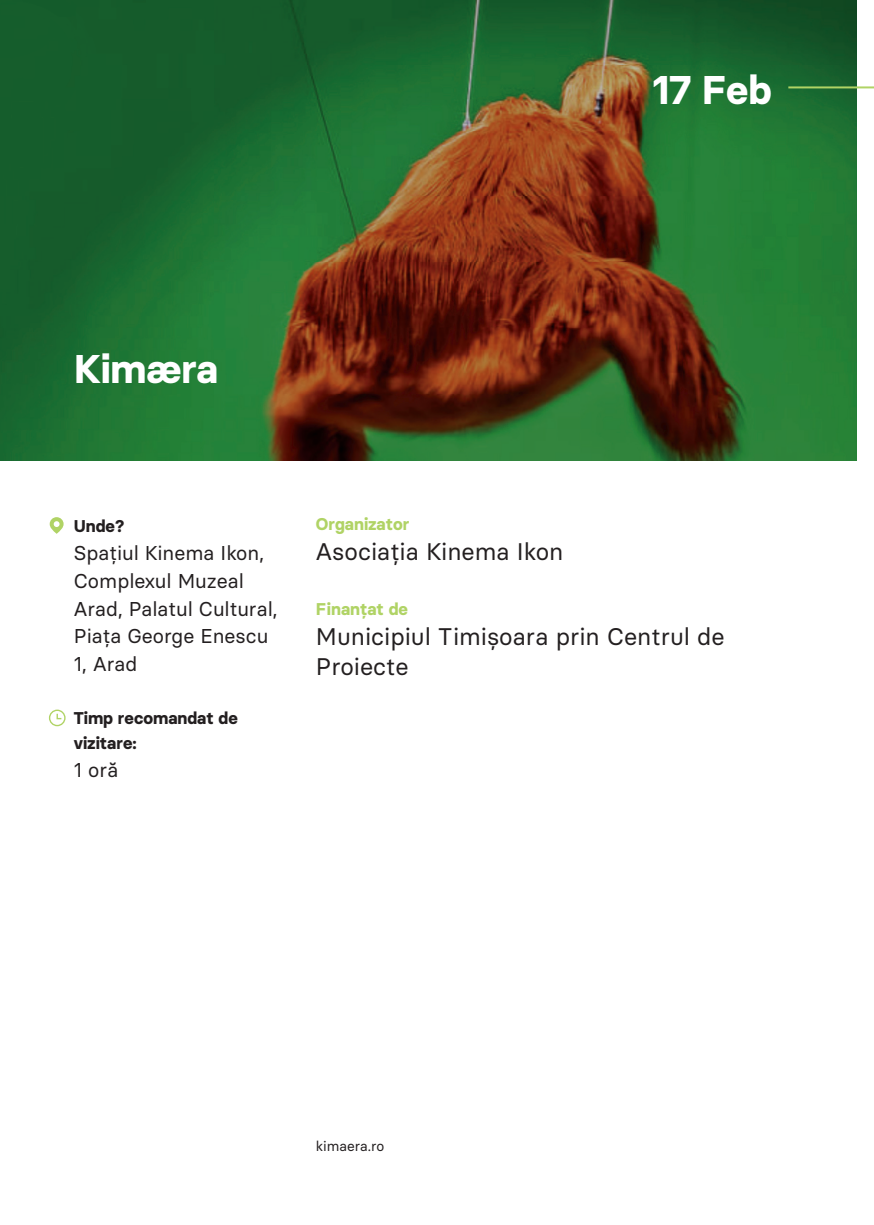
<style>
.page{position:relative;width:874px;height:1225px;background:#fff}
.page>*{position:absolute;margin:0;border:0;box-sizing:border-box;transform-origin:0 0}
.t1{font:700 40px "Basier Square";color:#fff}
.t2{font:24px/30px "Basier Circle";color:#231f20}
.t3{font:20px/27.8px "Basier Square";color:#231f20}
.t4{font:20px "Basier Circle";color:#231f20}
.t5{font:700 17px/25px "Basier Circle";color:#231f20}
.t6{font:700 17px "Basier Circle";color:#b0d365}
.t7{font:14px "Basier Circle";color:#231f20}
</style>
<div class="page">
<img style="left:0;top:0;width:856px;height:460px">
<svg style="left:50px;top:517px;width:14px;height:17px"></svg>
<svg style="left:49px;top:709px;width:17px;height:17px"></svg>
<hr style="left:788px;top:86px;width:85px;height:2px;background:#b0d365">
<h1 class="t1" style="left:652px;top:65px;width:121px">17 Feb</h1>
<h1 class="t1" style="left:74px;top:344px;width:146px">Kimæra</h1>
<p class="t5" style="left:74px;top:513px;width:52px">Unde?</p>
<p class="t3" style="left:74px;top:539px;width:205px">Spațiul Kinema Ikon,<br>Complexul Muzeal<br>Arad, Palatul Cultural,<br>Piața George Enescu<br>1, Arad</p>
<p class="t5" style="left:74px;top:705px;width:165px">Timp recomandat de vizitare:</p>
<p class="t4" style="left:74px;top:757px;width:46px">1 oră</p>
<p class="t6" style="left:316px;top:513px;width:95px">Organizator</p>
<p class="t2" style="left:316px;top:536px;width:249px">Asociația Kinema Ikon</p>
<p class="t6" style="left:316px;top:598px;width:93px">Finanțat de</p>
<p class="t2" style="left:316px;top:621px;width:410px">Municipiul Timișoara prin Centrul de<br>Proiecte</p>
<p class="t7" style="left:316px;top:1137px;width:70px">kimaera.ro</p>
</div>
